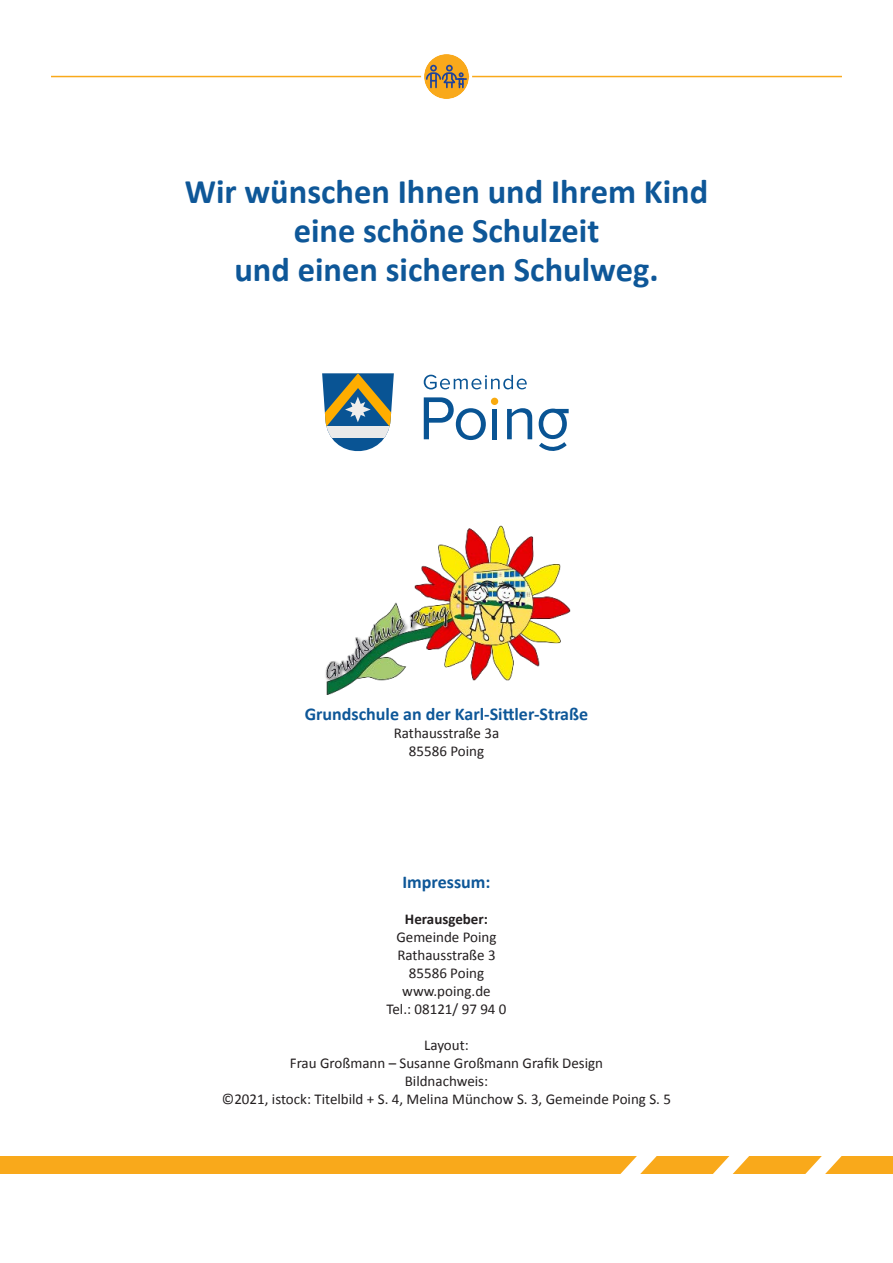
<style>
.page{position:relative;width:893px;height:1263px;background:#fff}
.page>*{position:absolute;margin:0;border:0;box-sizing:border-box;transform-origin:0 0}
.t1{font:700 34.5px "Calibri";color:#0e5798}
.t2{font:700 18px "Calibri";color:#0e5798}
.t3{font:15px "Calibri";color:#231f20}
.t4{font:700 15px "Calibri";color:#231f20}
</style>
<div class="page">
<hr style="left:51px;top:76px;width:791px;height:1px;background:#f9a91b">
<svg style="left:421px;top:54px;width:51px;height:45px"></svg>
<div style="left:0;top:1157px;width:893px;height:17px;background:#f9a91b"></div>
<svg style="left:620px;top:1157px;width:36px;height:17px"></svg>
<svg style="left:713px;top:1157px;width:35px;height:17px"></svg>
<svg style="left:805px;top:1157px;width:36px;height:17px"></svg>
<svg style="left:539px;top:409px;width:30px;height:42px"></svg>
<svg style="left:424px;top:397px;width:62px;height:43px"></svg>
<svg style="left:507px;top:408px;width:25px;height:31px"></svg>
<div style="left:492px;top:409px;width:5px;height:30px;background:#095494"></div>
<div style="left:491px;top:398px;width:7px;height:7px;background:#f8aa10;border-radius:50%"></div>
<svg style="left:424px;top:375px;width:103px;height:14px"></svg>
<svg style="left:322px;top:373px;width:72px;height:79px;background:#6d888a"></svg>
<svg style="left:323px;top:426px;width:71px;height:12px"></svg>
<img style="left:325px;top:525px;width:246px;height:170px">
<p class="t1" style="left:185px;top:177px;width:525px">Wir wünschen Ihnen und Ihrem Kind</p>
<p class="t1" style="left:294px;top:216px;width:307px">eine schöne Schulzeit</p>
<p class="t1" style="left:234px;top:255px;width:426px">und einen sicheren Schulweg.</p>
<p class="t2" style="left:305px;top:706px;width:285px">Grundschule an der Karl-Sittler-Straße</p>
<p class="t3" style="left:394px;top:727px;width:107px">Rathausstraße 3a</p>
<p class="t3" style="left:409px;top:745px;width:77px">85586 Poing</p>
<p class="t2" style="left:402px;top:874px;width:89px">Impressum:</p>
<p class="t4" style="left:405px;top:913px;width:85px">Herausgeber:</p>
<p class="t3" style="left:396px;top:931px;width:102px">Gemeinde Poing</p>
<p class="t3" style="left:397px;top:949px;width:100px">Rathausstraße 3</p>
<p class="t3" style="left:409px;top:967px;width:77px">85586 Poing</p>
<p class="t3" style="left:402px;top:985px;width:90px">www.poing.de</p>
<p class="t3" style="left:386px;top:1003px;width:122px">Tel.: 08121/ 97 94 0</p>
<p class="t3" style="left:424px;top:1039px;width:46px">Layout:</p>
<p class="t3" style="left:290px;top:1057px;width:315px">Frau Großmann – Susanne Großmann Grafik Design</p>
<p class="t3" style="left:405px;top:1075px;width:85px">Bildnachweis:</p>
<p class="t3" style="left:222px;top:1093px;width:451px">©2021, istock: Titelbild + S. 4, Melina Münchow S. 3, Gemeinde Poing S. 5</p>
</div>
